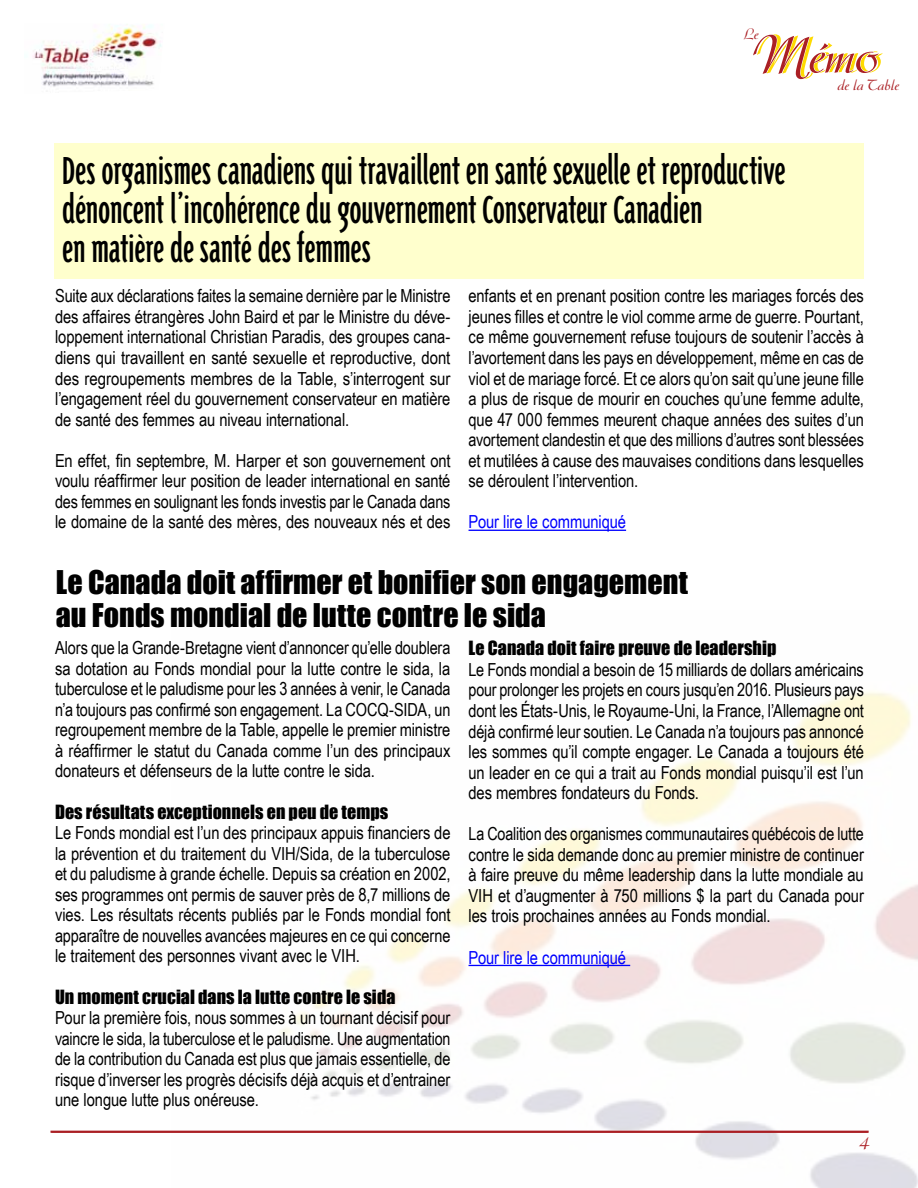
<style>
.page{position:relative;width:918px;height:1188px;background:#fff}
.page>*{position:absolute;margin:0;border:0;box-sizing:border-box;transform-origin:0 0}
.t1{font:52.5px "Arkona";color:#feda00}
.t2{font:45px/39px "Triplex Cond";letter-spacing:-.005em;color:#000}
.t3{font:30px/33px "Impact";color:#000}
.t4{font:18px/20.5px "Arial Narrow";letter-spacing:-.005em;color:#000;text-align:justify}
.t5{font:18px "Impact";letter-spacing:.005em;color:#000}
.t6{font:18px "Arial Narrow";letter-spacing:-.005em;color:#00f}
.t7{font:17.1px "Arkona";color:#aa1f24}
.t8{font:15px "Arkona";color:#aa1f24}
</style>
<div class="page">
<img style="left:32px;top:25px;width:130px;height:62px">
<div style="left:54px;top:144px;width:810px;height:135px;background:#ffffcd"></div>
<div style="left:50px;top:1131px;width:819px;height:2px;border:2px solid #aa1f24"></div>
<hr style="left:469px;top:530px;width:157px;height:1px;background:#00f">
<hr style="left:469px;top:965px;width:161px;height:1px;background:#00f">
<p class="t8" style="left:744px;top:25px;width:16px">Le</p>
<h1 class="t1" style="left:756px;top:24px;width:128px">Mémo</h1>
<p class="t8" style="left:837px;top:76px;width:63px">de la Table</p>
<h2 class="t2" style="left:62px;top:153px;width:725px">Des organismes canadiens qui travaillent en santé sexuelle et reproductive dénoncent l’incohérence du gouvernement Conservateur Canadien<br>en matière de santé des femmes</h2>
<p class="t4" style="left:55px;top:285px;width:397px">Suite aux déclarations faites la semaine dernière par le Ministre des affaires étrangères John Baird et par le Ministre du déve&shy;loppement international Christian Paradis, des groupes cana&shy;diens qui travaillent en santé sexuelle et reproductive, dont des regroupements membres de la Table, s’interrogent sur l’engagement réel du gouvernement conservateur en matière de santé des femmes au niveau international.</p>
<p class="t4" style="left:55px;top:449px;width:397px">En effet, fin septembre, M. Harper et son gouvernement ont voulu réaffirmer leur position de leader international en santé des femmes en soulignant les fonds investis par le Canada dans le domaine de la santé des mères, des nouveaux nés et des</p>
<p class="t4" style="left:469px;top:285px;width:397px">enfants et en prenant position contre les mariages forcés des jeunes filles et contre le viol comme arme de guerre. Pourtant, ce même gouvernement refuse toujours de soutenir l’accès à l’avortement dans les pays en développement, même en cas de viol et de mariage forcé. Et ce alors qu’on sait qu’une jeune fille a plus de risque de mourir en couches qu’une femme adulte, que 47 000 femmes meurent chaque années des suites d’un avortement clandestin et que des millions d’autres sont blessées et mutilées à cause des mauvaises conditions dans lesquelles se déroulent l’intervention.</p>
<p class="t6" style="left:469px;top:509px;width:159px">Pour lire le communiqué</p>
<h3 class="t3" style="left:56px;top:565px;width:634px">Le Canada doit affirmer et bonifier son engagement au Fonds mondial de lutte contre le sida</h3>
<p class="t4" style="left:55px;top:637px;width:397px">Alors que la Grande-Bretagne vient d’annoncer qu’elle doublera sa dotation au Fonds mondial pour la lutte contre le sida, la tuberculose et le paludisme pour les 3 années à venir, le Canada n’a toujours pas confirmé son engagement. La COCQ-SIDA, un regroupement membre de la Table, appelle le premier ministre à réaffirmer le statut du Canada comme l’un des principaux donateurs et défenseurs de la lutte contre le sida.</p>
<p class="t5" style="left:55px;top:798px;width:335px">Des résultats exceptionnels en peu de temps</p>
<p class="t4" style="left:55px;top:822px;width:397px">Le Fonds mondial est l’un des principaux appuis financiers de la prévention et du traitement du VIH/Sida, de la tuberculose et du paludisme à grande échelle. Depuis sa création en 2002, ses programmes ont permis de sauver près de 8,7 millions de vies. Les résultats récents publiés par le Fonds mondial font apparaître de nouvelles avancées majeures en ce qui concerne le traitement des personnes vivant avec le VIH.</p>
<p class="t5" style="left:55px;top:982px;width:342px">Un moment crucial dans la lutte contre le sida</p>
<p class="t4" style="left:55px;top:1007px;width:397px">Pour la première fois, nous sommes à un tournant décisif pour vaincre le sida, la tuberculose et le paludisme. Une augmentation de la contribution du Canada est plus que jamais essentielle, de risque d’inverser les progrès décisifs déjà acquis et d’entrainer une longue lutte plus onéreuse.</p>
<p class="t5" style="left:469px;top:634px;width:309px">Le Canada doit faire preuve de leadership</p>
<p class="t4" style="left:469px;top:659px;width:397px">Le Fonds mondial a besoin de 15 milliards de dollars américains pour prolonger les projets en cours jusqu’en 2016. Plusieurs pays dont les États-Unis, le Royaume-Uni, la France, l’Allemagne ont déjà confirmé leur soutien. Le Canada n’a toujours pas annoncé les sommes qu’il compte engager. Le Canada a toujours été un leader en ce qui a trait au Fonds mondial puisqu’il est l’un des membres fondateurs du Fonds.</p>
<p class="t4" style="left:469px;top:823px;width:397px">La Coalition des organismes communautaires québécois de lutte contre le sida demande donc au premier ministre de continuer à faire preuve du même leadership dans la lutte mondiale au VIH et d’augmenter à 750 millions $ la part du Canada pour les trois prochaines années au Fonds mondial.</p>
<p class="t6" style="left:469px;top:944px;width:159px">Pour lire le communiqué</p>
<p class="t7" style="left:859px;top:1133px;width:12px">4</p>
</div>
